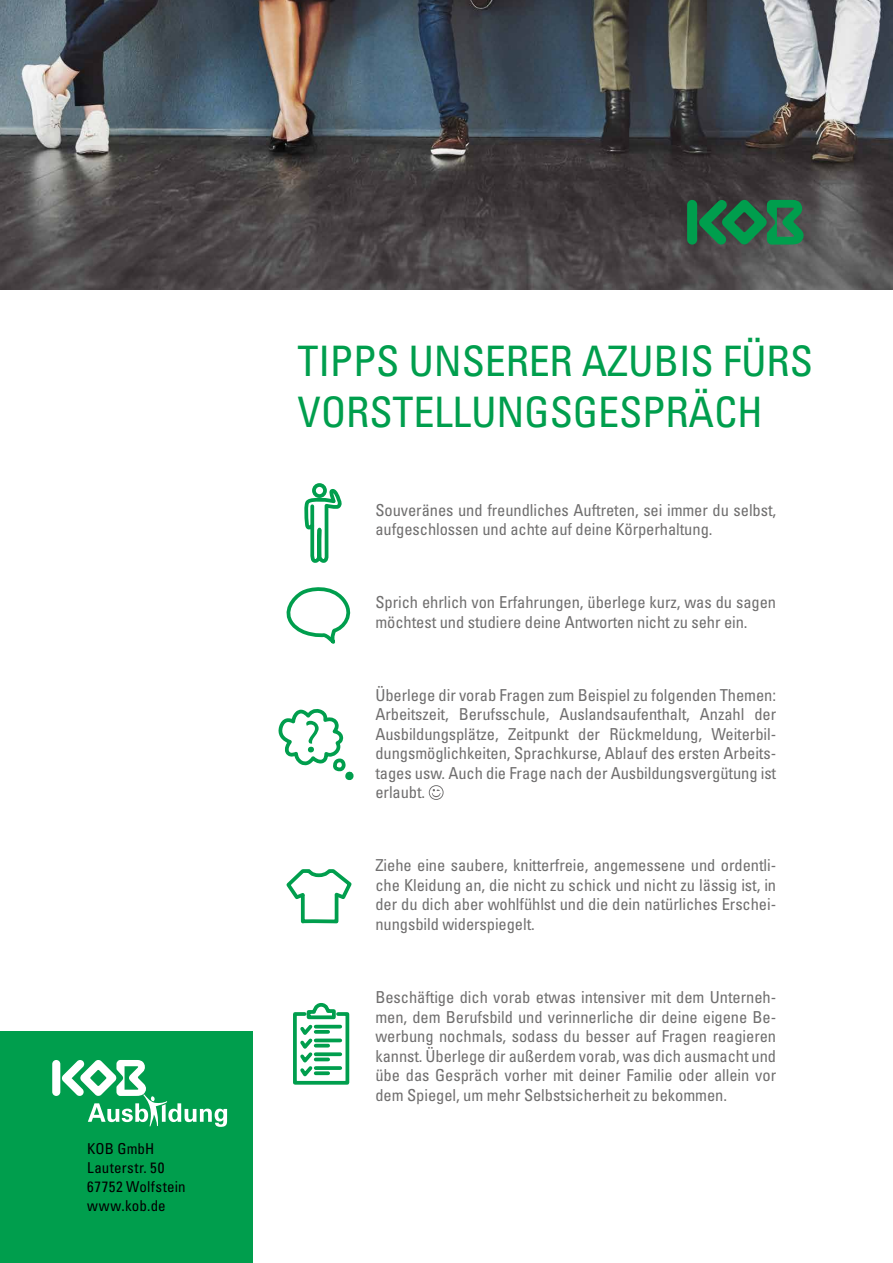
<style>
.page{position:relative;width:893px;height:1263px;background:#fff}
.page>*{position:absolute;margin:0;border:0;box-sizing:border-box;transform-origin:0 0}
.t1{font:condensed 42px/51px "Univers LT Std";letter-spacing:-.005em;color:#009e4d}
.t2{font:condensed 16.5px/19.5px "Univers LT Std";letter-spacing:-.005em;color:#706f6f;text-align:justify}
.t3{font:condensed 15px/19px "Univers LT Std";letter-spacing:.02em;color:#000}
</style>
<div class="page">
<img style="left:0;top:0;width:893px;height:289px">
<svg style="left:687px;top:200px;width:117px;height:45px;background:#1f7649"></svg>
<svg style="left:429px;top:785px;width:15px;height:15px"></svg>
<div style="left:312px;top:483px;width:15px;height:15px;border:4px solid #009e4d;border-radius:50%"></div>
<svg style="left:278px;top:485px;width:76px;height:600px"></svg>
<div style="left:0;top:1032px;width:253px;height:231px;background:#009e4d"></div>
<svg style="left:52px;top:1060px;width:175px;height:67px"></svg>
<p class="t3" style="left:87px;top:1139px;width:100px">KOB GmbH<br>Lauterstr. 50<br>67752 Wolfstein www.kob.de</p>
<h1 class="t1" style="left:298px;top:335px;width:517px">TIPPS UNSERER AZUBIS FÜRS<br>VORSTELLUNGSGESPRÄCH</h1>
<p class="t2" style="left:375px;top:500px;width:402px">Souveränes und freundliches Auftreten, sei immer du selbst, aufgeschlossen und achte auf deine Körperhaltung.</p>
<p class="t2" style="left:375px;top:592px;width:402px">Sprich ehrlich von Erfahrungen, überlege kurz, was du sagen möchtest und studiere deine Antworten nicht zu sehr ein.</p>
<p class="t2" style="left:375px;top:685px;width:402px">Überlege dir vorab Fragen zum Beispiel zu folgenden Themen:<br>Arbeitszeit, Berufsschule, Auslandsaufenthalt, Anzahl der Ausbildungsplätze, Zeitpunkt der Rückmeldung, Weiterbil&shy;dungsmöglichkeiten, Sprachkurse, Ablauf des ersten Arbeits&shy;tages usw. Auch die Frage nach der Ausbildungsvergütung ist erlaubt.</p>
<p class="t2" style="left:375px;top:856px;width:402px">Ziehe eine saubere, knitterfreie, angemessene und ordentli&shy;che Kleidung an, die nicht zu schick und nicht zu lässig ist, in der du dich aber wohlfühlst und die dein natürliches Erschei&shy;nungsbild widerspiegelt.</p>
<p class="t2" style="left:375px;top:987px;width:402px">Beschäftige dich vorab etwas intensiver mit dem Unterneh&shy;men, dem Berufsbild und verinnerliche dir deine eigene Be&shy;werbung nochmals, sodass du besser auf Fragen reagieren kannst. Überlege dir außerdem vorab, was dich ausmacht und übe das Gespräch vorher mit deiner Familie oder allein vor dem Spiegel, um mehr Selbstsicherheit zu bekommen.</p>
</div>
